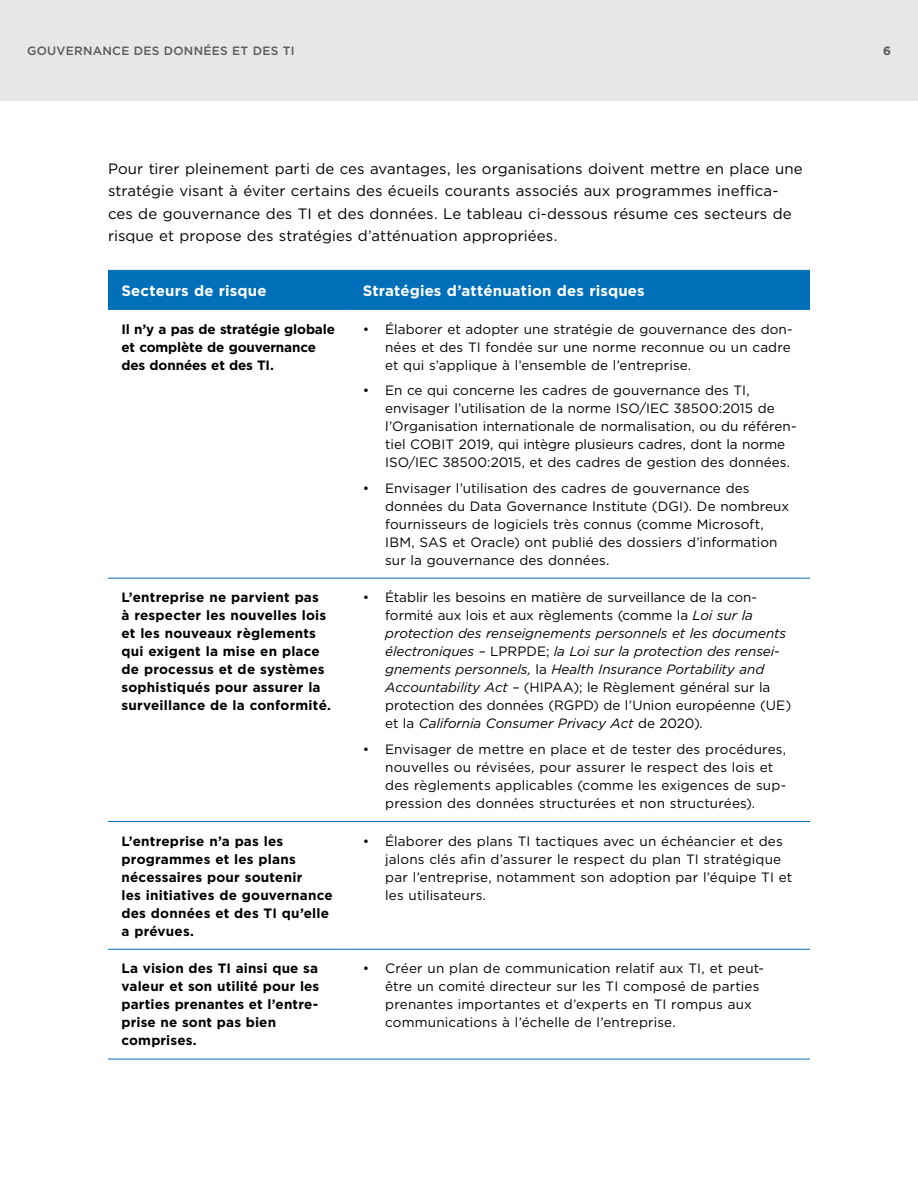
<style>
.page{position:relative;width:918px;height:1188px;background:#fff}
.page>*{position:absolute;margin:0;border:0;box-sizing:border-box;transform-origin:0 0}
.t1{font:15px/22.5px "Gotham";letter-spacing:.005em;color:#000}
.t2{font:700 15px "Gotham";letter-spacing:.01em;color:#fff}
.t3{font:13.5px/18px "Gotham";letter-spacing:.005em;color:#000}
.t4{font:700 13.5px/18px "Gotham";letter-spacing:.01em;color:#000}
.t5{font:italic 13.5px/18px "Gotham";letter-spacing:-.005em;color:#000}
.t6{font:700 13.5px/18px "Gotham";letter-spacing:-.01em;color:#000}
.t7{font:500 12px "Gotham";letter-spacing:.025em;color:#58595b}
.t8{font:700 12px "Gotham";color:#58595b}
.s1{font-style:normal}
</style>
<div class="page">
<div style="left:0;top:0;width:918px;height:101px;background:#e6e7e8"></div>
<div style="left:108px;top:271px;width:702px;height:38px;background:#006fba"></div>
<hr style="left:108px;top:578px;width:241px;height:1px;background:#006fba">
<hr style="left:349px;top:578px;width:461px;height:1px;background:#006fba">
<hr style="left:108px;top:821px;width:241px;height:1px;background:#006fba">
<hr style="left:349px;top:821px;width:461px;height:1px;background:#006fba">
<hr style="left:108px;top:949px;width:241px;height:1px;background:#006fba">
<hr style="left:349px;top:949px;width:461px;height:1px;background:#006fba">
<hr style="left:108px;top:1059px;width:241px;height:1px;background:#006fba">
<hr style="left:349px;top:1059px;width:461px;height:1px;background:#006fba">
<hr style="left:108px;top:270px;width:241px;height:1px;background:#006fba">
<hr style="left:349px;top:270px;width:461px;height:1px;background:#006fba">
<hr style="left:108px;top:309px;width:241px;height:1px;background:#006fba">
<hr style="left:349px;top:309px;width:461px;height:1px;background:#006fba">
<p class="t7" style="left:27px;top:43px;width:269px">GOUVERNANCE DES DONNÉES ET DES TI</p>
<p class="t8" style="left:883px;top:43px;width:9px">6</p>
<p class="t1" style="left:108px;top:157px;width:696px">Pour tirer pleinement parti de ces avantages, les organisations doivent mettre en place une stratégie visant à éviter certains des écueils courants associés aux programmes ineffica&shy;ces de gouvernance des TI et des données. Le tableau ci-dessous résume ces secteurs de risque et propose des stratégies d’atténuation appropriées.</p>
<p class="t2" style="left:122px;top:281px;width:147px">Secteurs de risque</p>
<p class="t2" style="left:363px;top:281px;width:284px">Stratégies d’atténuation des risques</p>
<p class="t6" style="left:122px;top:320px;width:215px">Il n’y a pas de stratégie globale et complète de gouvernance des données et des TI.</p>
<p class="t3" style="left:385px;top:320px;width:409px;text-indent:-22px">• Élaborer et adopter une stratégie de gouvernance des don&shy;nées et des TI fondée sur une norme reconnue ou un cadre et qui s’applique à l’ensemble de l’entreprise.</p>
<p class="t3" style="left:385px;top:381px;width:413px;text-indent:-23px">• En ce qui concerne les cadres de gouvernance des TI, envisager l’utilisation de la norme ISO/IEC 38500:2015 de l’Organisation internationale de normalisation, ou du référen&shy;tiel COBIT 2019, qui intègre plusieurs cadres, dont la norme ISO/IEC 38500:2015, et des cadres de gestion des données.</p>
<p class="t3" style="left:385px;top:479px;width:406px;text-indent:-23px">• Envisager l’utilisation des cadres de gouvernance des données du Data Governance Institute (DGI). De nombreux fournisseurs de logiciels très connus (comme Microsoft, IBM, SAS et Oracle) ont publié des dossiers d’information sur la gouvernance des données.</p>
<p class="t4" style="left:122px;top:589px;width:211px">L’entreprise ne parvient pas<br>à respecter les nouvelles lois et les nouveaux règlements qui exigent la mise en place de processus et de systèmes sophistiqués pour assurer la surveillance de la conformité.</p>
<p class="t5" style="left:385px;top:588px;width:408px;text-indent:-23px"><span class="s1">• Établir les besoins en matière de surveillance de la con&shy;formité aux lois et aux règlements (comme la</span> Loi sur la protection des renseignements personnels et les documents électroniques <span class="s1">– LPRPDE;</span> la Loi sur la protection des rensei&shy;gnements personnels, <span class="s1">la</span> Health Insurance Portability and Accountability Act <span class="s1">– (HIPAA); le Règlement général sur la protection des données (RGPD) de l’Union européenne (UE) et la</span> California Consumer Privacy Act <span class="s1">de 2020).</span></p>
<p class="t3" style="left:385px;top:740px;width:403px;text-indent:-23px">• Envisager de mettre en place et de tester des procédures, nouvelles ou révisées, pour assurer le respect des lois et des règlements applicables (comme les exigences de sup&shy;pression des données structurées et non structurées).</p>
<p class="t4" style="left:122px;top:832px;width:213px">L’entreprise n’a pas les programmes et les plans nécessaires pour soutenir<br>les initiatives de gouvernance des données et des TI qu’elle a prévues.</p>
<p class="t3" style="left:385px;top:832px;width:409px;text-indent:-23px">• Élaborer des plans TI tactiques avec un échéancier et des jalons clés afin d’assurer le respect du plan TI stratégique par l’entreprise, notamment son adoption par l’équipe TI et les utilisateurs.</p>
<p class="t4" style="left:122px;top:960px;width:199px">La vision des TI ainsi que sa valeur et son utilité pour les parties prenantes et l’entre&shy;prise ne sont pas bien comprises.</p>
<p class="t3" style="left:385px;top:959px;width:380px;text-indent:-22px">• Créer un plan de communication relatif aux TI, et peut&shy;être un comité directeur sur les TI composé de parties prenantes importantes et d’experts en TI rompus aux communications à l’échelle de l’entreprise.</p>
</div>
